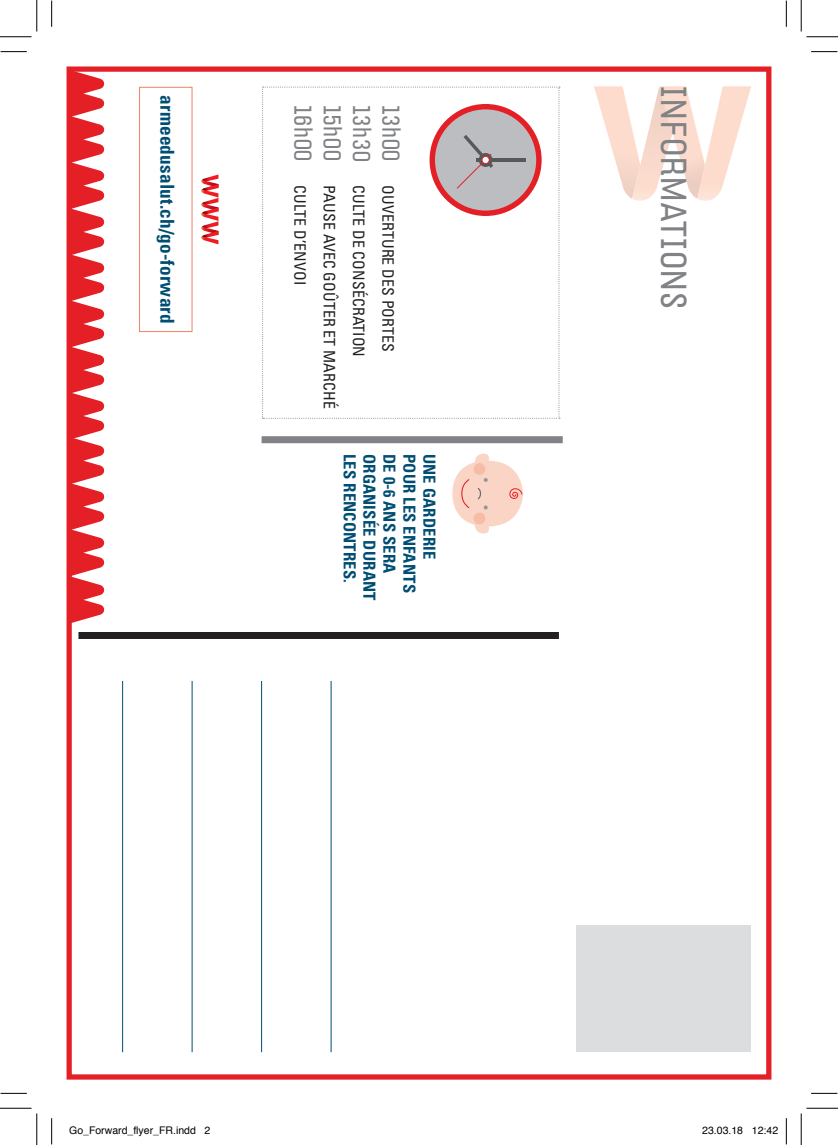
<style>
.page{position:relative;width:838px;height:1145px;background:#fff}
.page>*{position:absolute;margin:0;border:0;box-sizing:border-box;transform-origin:0 0}
.t1{font:35px "Hydra OT Extd";letter-spacing:.04em;color:#808285}
.t2{font:700 condensed 19.25px "Univers LT Std";letter-spacing:.01em;color:#004e73}
.t3{font:700 condensed 16.62px "Univers LT Std";letter-spacing:.01em;color:#004e73}
.t4{font:condensed 15.75px/29.4px "Univers LT Std";letter-spacing:.01em;color:#231f20}
.t5{font:10.5px "Helvetica";color:#000}
.s1{font-family:"Hydra OT Extd";font-stretch:normal;font-size:24.5px;color:#808285}
</style>
<div class="page">
<svg style="left:594px;top:86px;width:157px;height:115px"></svg>
<div style="left:261px;top:436px;width:301px;height:7px;background:#808285"></div>
<svg style="left:452px;top:454px;width:71px;height:80px"></svg>
<div style="left:473px;top:463px;width:12px;height:12px;background:#f6bca6;border-radius:50%"></div>
<div style="left:473px;top:513px;width:12px;height:11px;background:#f6bca6;border-radius:50%"></div>
<div style="left:66px;top:66px;width:705px;height:1014px;border:5px solid #e41f25"></div>
<svg style="left:202px;top:174px;width:16px;height:70px"></svg>
<div style="left:139px;top:87px;width:53px;height:245px;border:1px solid #ee8265"></div>
<div style="left:576px;top:926px;width:175px;height:126px;background:#dcdddf"></div>
<div style="left:78px;top:632px;width:481px;height:7px;background:#231f20"></div>
<hr style="left:330px;top:681px;width:1px;height:371px;background:#004e73">
<hr style="left:261px;top:681px;width:1px;height:371px;background:#004e73">
<hr style="left:192px;top:681px;width:1px;height:371px;background:#004e73">
<hr style="left:122px;top:681px;width:1px;height:371px;background:#004e73">
<svg style="left:262px;top:87px;width:298px;height:332px"></svg>
<svg style="left:70px;top:70px;width:34px;height:553px"></svg>
<svg style="left:1px;top:51px;width:26px;height:1px"></svg>
<svg style="left:811px;top:51px;width:26px;height:1px"></svg>
<svg style="left:1px;top:1093px;width:26px;height:1px"></svg>
<svg style="left:811px;top:1093px;width:26px;height:1px"></svg>
<svg style="left:51px;top:1px;width:1px;height:26px"></svg>
<svg style="left:51px;top:1118px;width:1px;height:26px"></svg>
<svg style="left:786px;top:1px;width:1px;height:26px"></svg>
<svg style="left:786px;top:1118px;width:1px;height:26px"></svg>
<hr style="left:0;top:36px;width:32px;height:1px;background:#000">
<hr style="left:806px;top:36px;width:31px;height:1px;background:#000">
<hr style="left:0;top:1108px;width:32px;height:1px;background:#000">
<hr style="left:806px;top:1108px;width:31px;height:1px;background:#000">
<hr style="left:36px;top:0;width:1px;height:31px;background:#000">
<hr style="left:36px;top:1113px;width:1px;height:32px;background:#000">
<hr style="left:800px;top:0;width:1px;height:31px;background:#000">
<hr style="left:800px;top:1113px;width:1px;height:32px;background:#000">
<p class="t2" style="left:179px;top:95px;width:230px;rotate:90deg">armeedusalut.ch/go-forward</p>
<p class="t4" style="left:403px;top:105px;width:305px;rotate:90deg"><span class="s1">13h00</span> OUVERTURE DES PORTES<br><span class="s1">13h30</span> CULTE DE CONSÉCRATION<br><span class="s1">15h00</span> PAUSE AVEC GOÛTER ET MARCHÉ<br><span class="s1">16h00</span> CULTE D’ENVOI</p>
<p class="t3" style="left:360px;top:454px;width:130px;rotate:90deg">LES RENCONTRES.</p>
<p class="t3" style="left:380px;top:454px;width:148px;rotate:90deg">ORGANISÉE DURANT</p>
<p class="t3" style="left:399px;top:454px;width:121px;rotate:90deg">DE 0-6 ANS SERA</p>
<p class="t3" style="left:419px;top:454px;width:140px;rotate:90deg">POUR LES ENFANTS</p>
<p class="t3" style="left:439px;top:454px;width:107px;rotate:90deg">UNE GARDERIE</p>
<h1 class="t1" style="left:693px;top:86px;width:224px;rotate:90deg">INFORMATIONS</h1>
<p class="t5" style="left:69px;top:1122px;width:143px">Go_Forward_flyer_FR.indd 2</p>
<p class="t5" style="left:702px;top:1122px;width:77px">23.03.18 12:42</p>
</div>
